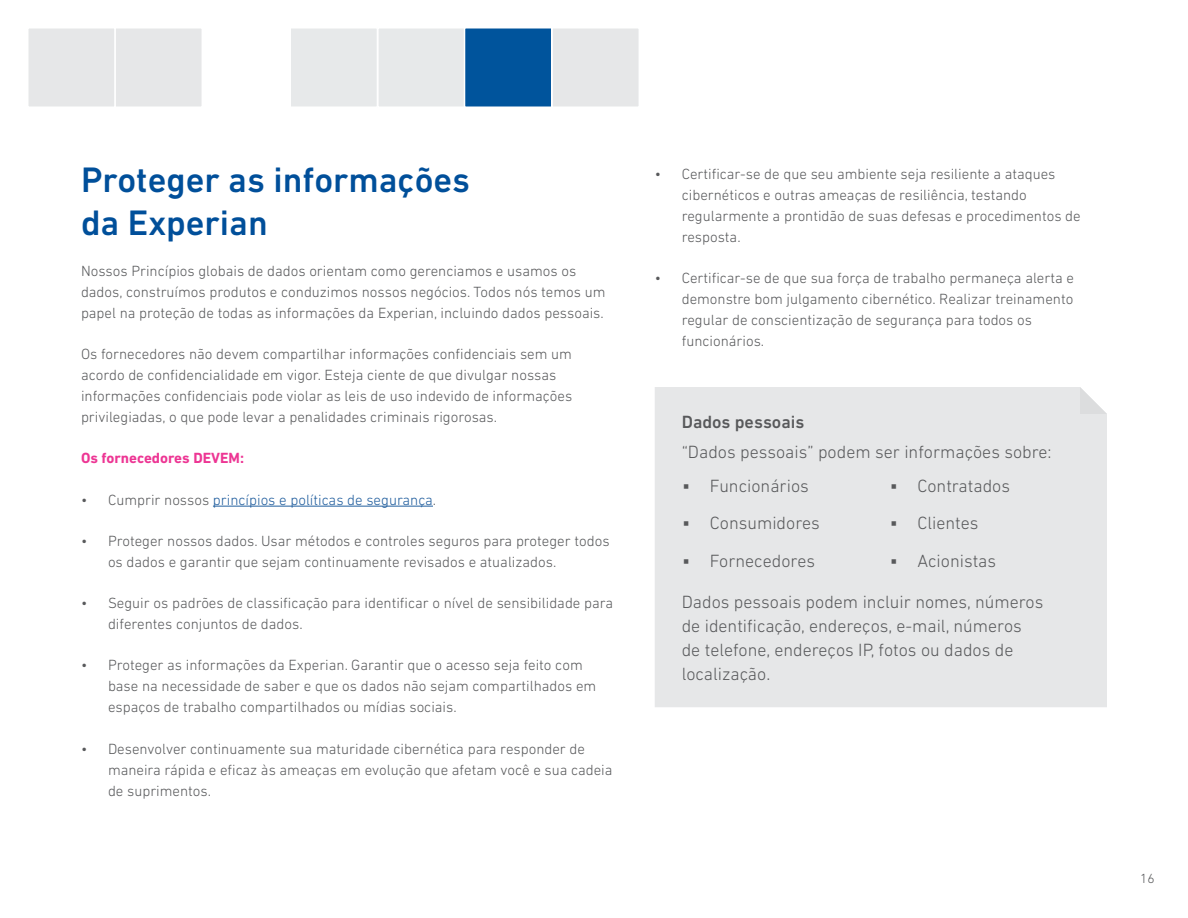
<style>
.page{position:relative;width:1188px;height:918px;background:#fff}
.page>*{position:absolute;margin:0;border:0;box-sizing:border-box;transform-origin:0 0}
.t1{font:500 36px/43.2px "DIN Next W1 G";color:#004f9a}
.t2{font:300 18px/24px "DIN Next W1 G";color:#58595b}
.t3{font:500 18px "DIN Next W1 G";color:#58595b}
.t4{font:300 15px/21px "DIN Next W1 G";color:#58595b}
.t5{font:300 15px "DIN Next W1 G";color:#215e9e}
.t6{font:700 15px "DIN Next W1 G";color:#ed3694}
.t7{font:300 13.5px "DIN Next W1 G";color:#58595b}
.s1{color:#58595b}
</style>
<div class="page">
<hr style="left:213px;top:506px;width:220px;height:1px;background:#215e9e">
<div style="left:655px;top:387px;width:452px;height:320px;background:#e6e7e8"></div>
<svg style="left:1080px;top:387px;width:27px;height:27px"></svg>
<div style="left:290px;top:27px;width:88px;height:81px;background:#e7e9ea;border:2px solid #fff"></div>
<div style="left:377px;top:27px;width:89px;height:81px;background:#e7e9ea;border:2px solid #fff"></div>
<div style="left:464px;top:27px;width:88px;height:81px;background:#00549c;border:2px solid #fff"></div>
<div style="left:551px;top:27px;width:89px;height:81px;background:#e6e7e8;border:2px solid #fff"></div>
<div style="left:114px;top:27px;width:89px;height:81px;background:#e6e7e8;border:2px solid #fff"></div>
<div style="left:27px;top:27px;width:89px;height:81px;background:#e6e7e8;border:2px solid #fff"></div>
<h1 class="t1" style="left:81px;top:158px;width:391px">Proteger as informações da Experian</h1>
<p class="t4" style="left:81px;top:260px;width:526px">Nossos Princípios globais de dados orientam como gerenciamos e usamos os dados, construímos produtos e conduzimos nossos negócios. Todos nós temos um papel na proteção de todas as informações da Experian, incluindo dados pessoais.</p>
<p class="t4" style="left:81px;top:343px;width:493px">Os fornecedores não devem compartilhar informações confidenciais sem um acordo de confidencialidade em vigor. Esteja ciente de que divulgar nossas informações confidenciais pode violar as leis de uso indevido de informações privilegiadas, o que pode levar a penalidades criminais rigorosas.</p>
<p class="t6" style="left:81px;top:450px;width:165px">Os fornecedores DEVEM:</p>
<p class="t5" style="left:81px;top:491px;width:357px"><span class="s1">• Cumprir nossos</span> princípios e políticas de segurança<span class="s1">.</span></p>
<p class="t4" style="left:108px;top:530px;width:503px;text-indent:-27px">• Proteger nossos dados. Usar métodos e controles seguros para proteger todos os dados e garantir que sejam continuamente revisados e atualizados.</p>
<p class="t4" style="left:108px;top:592px;width:507px;text-indent:-27px">• Seguir os padrões de classificação para identificar o nível de sensibilidade para diferentes conjuntos de dados.</p>
<p class="t4" style="left:108px;top:655px;width:490px;text-indent:-27px">• Proteger as informações da Experian. Garantir que o acesso seja feito com base na necessidade de saber e que os dados não sejam compartilhados em espaços de trabalho compartilhados ou mídias sociais.</p>
<p class="t4" style="left:108px;top:738px;width:506px;text-indent:-27px">• Desenvolver continuamente sua maturidade cibernética para responder de maneira rápida e eficaz às ameaças em evolução que afetam você e sua cadeia de suprimentos.</p>
<p class="t4" style="left:682px;top:163px;width:401px;text-indent:-27px">• Certificar-se de que seu ambiente seja resiliente a ataques cibernéticos e outras ameaças de resiliência, testando regularmente a prontidão de suas defesas e procedimentos de resposta.</p>
<p class="t4" style="left:682px;top:267px;width:394px;text-indent:-27px">• Certificar-se de que sua força de trabalho permaneça alerta e demonstre bom julgamento cibernético. Realizar treinamento regular de conscientização de segurança para todos os funcionários.</p>
<p class="t3" style="left:682px;top:411px;width:124px">Dados pessoais</p>
<p class="t2" style="left:682px;top:440px;width:371px">“Dados pessoais” podem ser informações sobre:</p>
<p class="t2" style="left:683px;top:473px;width:127px">▪ Funcionários</p>
<p class="t2" style="left:683px;top:511px;width:138px">▪ Consumidores</p>
<p class="t2" style="left:683px;top:548px;width:134px">▪ Fornecedores</p>
<p class="t2" style="left:890px;top:473px;width:121px">▪ Contratados</p>
<p class="t2" style="left:890px;top:511px;width:90px">▪ Clientes</p>
<p class="t2" style="left:890px;top:548px;width:107px">▪ Acionistas</p>
<p class="t2" style="left:682px;top:590px;width:363px">Dados pessoais podem incluir nomes, números de identificação, endereços, e-mail, números de telefone, endereços IP, fotos ou dados de localização.</p>
<p class="t7" style="left:1140px;top:870px;width:16px">16</p>
</div>
